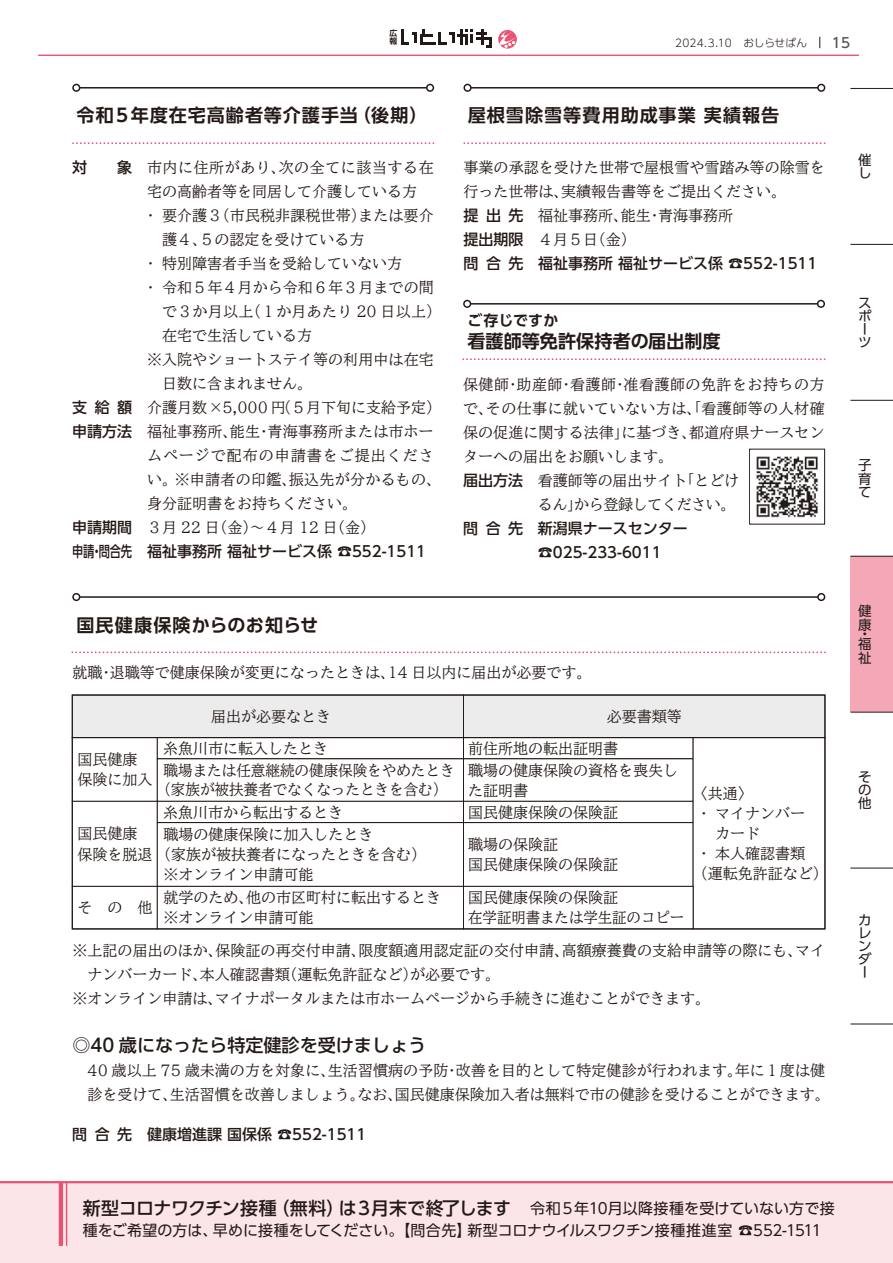
<style>
.page{position:relative;width:893px;height:1263px;background:#fff}
.page>*{position:absolute;margin:0;border:0;box-sizing:border-box;transform-origin:0 0}
.t1{font:700 18px "UD Shin Go Pro De";letter-spacing:.05em;color:#231916}
.t2{font:500 18px "UD Shin Go Pro";letter-spacing:-.035em;color:#231916}
.t3{font:500 18px "UD Shin Go Pro";color:#231916}
.t4{font:700 18px "UD Shin Go Pro De";color:#231916}
.t5{font:500 15px/24px "TBUD Min Std";color:#231916}
.t6{font:500 15px/24px "UD Shin Go Pro";color:#231916}
.t7{font:15px "UD Shin Go Pro";letter-spacing:-.01em;color:#231916}
.t8{font:500 15px "TBUD Min Std";letter-spacing:.02em;color:#231916}
.t9{font:500 15px "TBUD Min Std";letter-spacing:.035em;color:#231916}
.t10{font:500 15px "TBUD Min Std";letter-spacing:.065em;color:#231916}
.t11{font:700 14.85px "UD Shin Go Pro De";letter-spacing:.02em;color:#231916}
.t12{font:500 13.8px "UD Shin Go Pro";color:#595857}
.t13{font:13.5px/13.2px "UD Shin Go Pro";color:#231916}
.t14{font:300 10.65px "UD Shin Go Pro";letter-spacing:.01em;color:#231916}
.t15{font:700 7.8px "UD Shin Go Pro De";color:#231916}
.s1{font-weight:400;font-size:15px}
</style>
<div class="page">
<div style="left:0;top:1182px;width:893px;height:81px;background:#fbe5e9"></div>
<svg style="left:0;top:1181px;width:893px;height:65px"></svg>
<svg style="left:73px;top:142px;width:361px;height:2px"></svg>
<svg style="left:72px;top:84px;width:362px;height:8px"></svg>
<div style="left:72px;top:695px;width:391px;height:42px;background:#ececec"></div>
<div style="left:463px;top:695px;width:362px;height:42px;background:#ececec"></div>
<div style="left:72px;top:801px;width:86px;height:85px;border:1px solid #231916"></div>
<div style="left:72px;top:886px;width:86px;height:43px;border:1px solid #231916"></div>
<div style="left:157px;top:737px;width:307px;height:22px;border:1px solid #231916"></div>
<div style="left:157px;top:801px;width:307px;height:22px;border:1px solid #231916"></div>
<div style="left:157px;top:822px;width:307px;height:64px;border:1px solid #231916"></div>
<div style="left:157px;top:886px;width:307px;height:43px;border:1px solid #231916"></div>
<div style="left:463px;top:737px;width:230px;height:22px;border:1px solid #231916"></div>
<div style="left:463px;top:801px;width:230px;height:22px;border:1px solid #231916"></div>
<div style="left:463px;top:822px;width:230px;height:64px;border:1px solid #231916"></div>
<div style="left:463px;top:886px;width:230px;height:43px;border:1px solid #231916"></div>
<div style="left:72px;top:694px;width:753px;height:44px;border:1px solid #231916"></div>
<div style="left:72px;top:737px;width:753px;height:192px;border:1px solid #231916"></div>
<svg style="left:72px;top:593px;width:753px;height:8px"></svg>
<svg style="left:72px;top:651px;width:754px;height:2px"></svg>
<svg style="left:464px;top:142px;width:361px;height:2px"></svg>
<svg style="left:463px;top:84px;width:362px;height:8px"></svg>
<svg style="left:463px;top:358px;width:362px;height:2px"></svg>
<svg style="left:463px;top:300px;width:362px;height:8px"></svg>
<div style="left:749px;top:449px;width:76px;height:75px;border:1px solid #231916"></div>
<img style="left:751px;top:450px;width:72px;height:68px">
<div style="left:850px;top:556px;width:43px;height:156px;background:#f4a8b7"></div>
<hr style="left:850px;top:556px;width:43px;height:1px;background:#231916">
<hr style="left:850px;top:244px;width:43px;height:1px;background:#231916">
<hr style="left:850px;top:400px;width:43px;height:1px;background:#231916">
<hr style="left:850px;top:712px;width:43px;height:1px;background:#231916">
<hr style="left:850px;top:868px;width:43px;height:1px;background:#231916">
<hr style="left:850px;top:1023px;width:43px;height:1px;background:#231916">
<hr style="left:850px;top:88px;width:43px;height:1px;background:#231916">
<svg style="left:401px;top:29px;width:91px;height:19px"></svg>
<svg style="left:498px;top:30px;width:19px;height:19px"></svg>
<hr style="left:38px;top:55px;width:821px;height:1px;background:#e95270">
<p class="t15" style="left:390px;top:26px;width:9px">広</p>
<p class="t15" style="left:390px;top:35px;width:9px">報</p>
<p class="t14" style="left:675px;top:34px;width:134px">2024.3.10　おしらせばん</p>
<p class="t12" style="left:832px;top:31px;width:20px">15</p>
<p class="t1" style="left:77px;top:101px;width:352px">令和５年度在宅高齢者等介護手当（後期）</p>
<p class="t6" style="left:72px;top:155px;width:16px">対</p>
<p class="t6" style="left:117px;top:155px;width:16px">象</p>
<p class="t6" style="left:72px;top:395px;width:61px">支給額申請方法</p>
<p class="t6" style="left:72px;top:515px;width:61px">申請期間申請・問合先</p>
<p class="t9" style="left:147px;top:155px;width:288px">市内に住所があり、次の全てに該当する在</p>
<p class="t5" style="left:147px;top:179px;width:271px">宅の高齢者等を同居して介護している方</p>
<p class="t5" style="left:143px;top:203px;width:292px">・要介護３（市民税非課税世帯）または要介</p>
<p class="t5" style="left:162px;top:227px;width:204px">護４、５の認定を受けている方</p>
<p class="t5" style="left:143px;top:251px;width:260px">・特別障害者手当を受給していない方</p>
<p class="t5" style="left:143px;top:275px;width:292px">・令和５年４月から令和６年３月までの間</p>
<p class="t8" style="left:162px;top:299px;width:281px">で３か月以上（１か月あたり 20 日以上）</p>
<p class="t5" style="left:162px;top:323px;width:151px">在宅で生活している方</p>
<p class="t5" style="left:147px;top:347px;width:288px">※入院やショートステイ等の利用中は在宅</p>
<p class="t5" style="left:162px;top:371px;width:151px">日数に含まれません。</p>
<p class="t5" style="left:147px;top:395px;width:296px">介護月数×5,000 円（５月下旬に支給予定）</p>
<p class="t5" style="left:147px;top:419px;width:288px">福祉事務所、能生・青海事務所または市ホー</p>
<p class="t10" style="left:147px;top:443px;width:288px">ムページで配布の申請書をご提出くださ</p>
<p class="t8" style="left:147px;top:467px;width:296px">い。※申請者の印鑑、振込先が分かるもの、</p>
<p class="t5" style="left:147px;top:491px;width:211px">身分証明書をお持ちください。</p>
<p class="t5" style="left:147px;top:515px;width:230px">３月 22 日（金）～４月 12 日（金）</p>
<p class="t6" style="left:147px;top:539px;width:281px">福祉事務所 福祉サービス係 ☎552-1511</p>
<p class="t1" style="left:77px;top:610px;width:243px">国民健康保険からのお知らせ</p>
<p class="t1" style="left:468px;top:101px;width:313px">屋根雪除雪等費用助成事業 実績報告</p>
<p class="t5" style="left:463px;top:155px;width:363px">事業の承認を受けた世帯で屋根雪や雪踏み等の除雪を行った世帯は、実績報告書等をご提出ください。</p>
<p class="t6" style="left:463px;top:203px;width:61px;text-align:justify">提出先提出期限問合先</p>
<p class="t5" style="left:538px;top:203px;width:196px">福祉事務所、能生・青海事務所<br>４月５日（金）</p>
<p class="t6" style="left:538px;top:251px;width:281px">福祉事務所 福祉サービス係 ☎552-1511</p>
<p class="t11" style="left:467px;top:308px;width:92px">ご存じですか</p>
<p class="t4" style="left:467px;top:326px;width:255px">看護師等免許保持者の届出制度</p>
<p class="t5" style="left:463px;top:372px;width:363px;text-align:justify">保健師・助産師・看護師・准看護師の免許をお持ちの方で、その仕事に就いていない方は、「看護師等の人材確保の促進に関する法律」に基づき、都道府県ナースセンターへの届出をお願いします。</p>
<p class="t6" style="left:463px;top:468px;width:61px">届出方法</p>
<p class="t6" style="left:463px;top:516px;width:61px">問合先</p>
<p class="t5" style="left:538px;top:468px;width:203px">看護師等の届出サイト「とどけるん」から登録してください。</p>
<p class="t6" style="left:538px;top:516px;width:151px">新潟県ナースセンター☎025-233-6011</p>
<p class="t5" style="left:72px;top:660px;width:521px">就職・退職等で健康保険が変更になったときは、14 日以内に届出が必要です。</p>
<p class="t5" style="left:211px;top:704px;width:121px">届出が必要なとき</p>
<p class="t5" style="left:607px;top:704px;width:76px">必要書類等</p>
<p class="t5" style="left:77px;top:749px;width:76px;line-height:20.2px">国民健康保険に加入</p>
<p class="t5" style="left:163px;top:736px;width:166px">糸魚川市に転入したとき</p>
<p class="t5" style="left:156px;top:760px;width:300px;line-height:19.2px;text-align:center">職場または任意継続の健康保険をやめたとき（家族が被扶養者でなくなったときを含む）</p>
<p class="t5" style="left:163px;top:800px;width:181px">糸魚川市から転出するとき</p>
<p class="t5" style="left:77px;top:821px;width:61px">国民健康</p>
<p class="t5" style="left:164px;top:822px;width:211px">職場の健康保険に加入したとき</p>
<p class="t5" style="left:77px;top:842px;width:350px">保険を脱退（家族が被扶養者になったときを含む）</p>
<p class="t5" style="left:164px;top:862px;width:151px">※オンライン申請可能</p>
<p class="t5" style="left:77px;top:895px;width:76px">そ　の　他</p>
<p class="t5" style="left:164px;top:887px;width:279px;line-height:20.2px">就学のため、他の市区町村に転出するとき※オンライン申請可能</p>
<p class="t5" style="left:468px;top:736px;width:151px">前住所地の転出証明書</p>
<p class="t5" style="left:468px;top:759px;width:211px;line-height:20.2px">職場の健康保険の資格を喪失した証明書</p>
<p class="t5" style="left:468px;top:800px;width:151px">国民健康保険の保険証</p>
<p class="t5" style="left:468px;top:834px;width:151px;line-height:20.2px">職場の保険証<br>国民健康保険の保険証</p>
<p class="t5" style="left:468px;top:887px;width:217px;line-height:20.2px">国民健康保険の保険証<br>在学証明書または学生証のコピー</p>
<p class="t5" style="left:693px;top:780px;width:61px">〈共通〉</p>
<p class="t5" style="left:696px;top:801px;width:110px">・マイナンバー</p>
<p class="t5" style="left:700px;top:821px;width:61px">　カード</p>
<p class="t5" style="left:696px;top:841px;width:110px">・本人確認書類</p>
<p class="t5" style="left:693px;top:861px;width:136px">（運転免許証など）</p>
<p class="t5" style="left:72px;top:938px;width:754px">※上記の届出のほか、保険証の再交付申請、限度額適用認定証の交付申請、高額療養費の支給申請等の際にも、マイ</p>
<p class="t5" style="left:87px;top:962px;width:414px">ナンバーカード、本人確認書類（運転免許証など）が必要です。</p>
<p class="t5" style="left:72px;top:986px;width:639px">※オンライン申請は、マイナポータルまたは市ホームページから手続きに進むことができます。</p>
<p class="t3" style="left:72px;top:1030px;width:355px">◎40 歳になったら特定健診を受けましょう</p>
<p class="t5" style="left:87px;top:1058px;width:744px;text-indent:-15px">　40 歳以上 75 歳未満の方を対象に、生活習慣病の予防・改善を目的として特定健診が行われます。年に１度は健診を受けて、生活習慣を改善しましょう。なお、国民健康保険加入者は無料で市の健診を受けることができます。</p>
<p class="t6" style="left:72px;top:1121px;width:296px">問合先　健康増進課 国保係 ☎552-1511</p>
<p class="t2" style="left:83px;top:1193px;width:753px">新型コロナワクチン接種（無料）は３月末で終了します　<span class="s1">令和５年10月以降接種を受けていない方で接</span></p>
<p class="t7" style="left:83px;top:1218px;width:740px">種をご希望の方は、早めに接種をしてください。【問合先】新型コロナウイルスワクチン接種推進室 ☎552-1511</p>
<p class="t13" style="left:858px;top:153px;width:15px">催し</p>
<p class="t13" style="left:858px;top:295px;width:15px">スポーツ</p>
<p class="t13" style="left:858px;top:458px;width:15px;text-align:justify">子育て</p>
<p class="t13" style="left:858px;top:604px;width:15px;line-height:13.6px">健康</p>
<p class="t13" style="left:858px;top:629px;width:15px;line-height:9.6px">・福</p>
<p class="t13" style="left:858px;top:650px;width:15px">祉</p>
<p class="t13" style="left:858px;top:770px;width:15px;text-align:justify">その他</p>
<p class="t13" style="left:858px;top:913px;width:15px">カレンダー</p>
</div>
